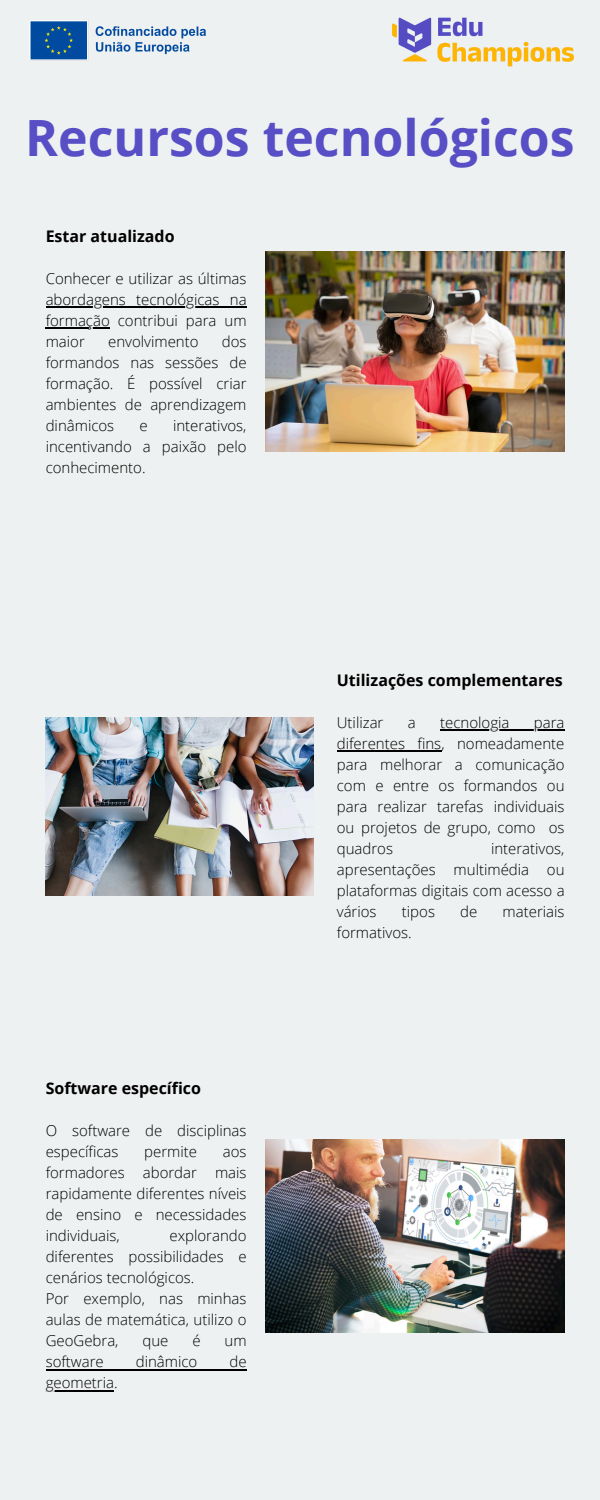
<style>
.page{position:relative;width:600px;height:1500px;background:#eef1f1}
.page>*{position:absolute;margin:0;border:0;box-sizing:border-box;transform-origin:0 0}
.t1{font:700 50px "Open Sans";color:#584ec5}
.t2{font:700 16px "Open Sans";color:#000}
.t3{font:300 15px/21px "Open Sans";color:#000;text-align:justify}
</style>
<div class="page">
<img style="left:392px;top:17px;width:182px;height:50px">
<img style="left:266px;top:252px;width:299px;height:199px">
<img style="left:46px;top:717px;width:267px;height:179px">
<img style="left:266px;top:1139px;width:299px;height:194px">
<hr style="left:46px;top:306px;width:201px;height:2px;background:#000">
<hr style="left:46px;top:327px;width:64px;height:2px;background:#000">
<hr style="left:440px;top:730px;width:125px;height:1px;background:#000">
<hr style="left:337px;top:751px;width:104px;height:1px;background:#000">
<hr style="left:46px;top:1369px;width:201px;height:1px;background:#000">
<hr style="left:46px;top:1390px;width:68px;height:1px;background:#000">
<img style="left:30px;top:20px;width:176px;height:41px">
<h1 class="t1" style="left:25px;top:102px;width:551px">Recursos tecnológicos</h1>
<p class="t2" style="left:46px;top:224px;width:130px">Estar atualizado</p>
<p class="t3" style="left:46px;top:267px;width:202px">Conhecer e utilizar as últimas</p>
<p class="t3" style="left:46px;top:288px;width:202px">abordagens tecnológicas na</p>
<h2 class="t3" style="left:46px;top:309px;width:202px">formação contribui para um maior</h2>
<h2 class="t3" style="left:46px;top:330px;width:202px;text-indent:176px">dos formandos nas sessões de formação. É possível criar ambientes de aprendizagem dinâmicos</h2>
<h2 class="t3" style="left:108px;top:330px;width:92px">envolvimento</h2>
<h2 class="t3" style="left:46px;top:414px;width:202px;text-indent:127px">interativos, incentivando a paixão pelo conhecimento.</h2>
<h2 class="t3" style="left:140px;top:414px;width:10px">e</h2>
<p class="t2" style="left:46px;top:1077px;width:157px">Software específico</p>
<p class="t3" style="left:46px;top:1120px;width:202px">O software de disciplinas específicas</p>
<p class="t3" style="left:144px;top:1141px;width:54px">permite</p>
<p class="t3" style="left:46px;top:1141px;width:202px;text-indent:177px">aos formadores abordar mais rapidamente diferentes níveis de ensino e necessidades individuais,</p>
<p class="t3" style="left:46px;top:1225px;width:202px;text-align:left;text-indent:124px">explorando diferentes possibilidades e cenários tecnológicos.<br>Por exemplo, nas minhas aulas de matemática, utilizo o<br>GeoGebra,</p>
<p class="t3" style="left:142px;top:1330px;width:27px">que</p>
<p class="t3" style="left:192px;top:1330px;width:10px">é</p>
<p class="t3" style="left:225px;top:1330px;width:24px">um</p>
<p class="t3" style="left:46px;top:1351px;width:60px">software</p>
<p class="t3" style="left:136px;top:1351px;width:63px">dinâmico</p>
<p class="t3" style="left:229px;top:1351px;width:19px">de</p>
<p class="t3" style="left:46px;top:1372px;width:74px">geometria.</p>
<p class="t2" style="left:337px;top:669px;width:228px">Utilizações complementares</p>
<h2 class="t3" style="left:337px;top:712px;width:48px">Utilizar</h2>
<h2 class="t3" style="left:408px;top:712px;width:9px">a</h2>
<p class="t3" style="left:440px;top:712px;width:71px">tecnologia</p>
<p class="t3" style="left:337px;top:712px;width:229px;text-indent:197px">para diferentes fins, nomeadamente para melhorar a comunicação com e entre os formandos ou para realizar tarefas individuais ou projetos de grupo, como os quadros</p>
<p class="t3" style="left:337px;top:838px;width:229px;text-indent:154px">interativos, apresentações multimédia ou plataformas digitais com acesso a vários</p>
<p class="t3" style="left:402px;top:901px;width:35px">tipos</p>
<p class="t3" style="left:460px;top:901px;width:19px">de</p>
<p class="t3" style="left:503px;top:901px;width:63px">materiais</p>
<p class="t3" style="left:337px;top:922px;width:76px">formativos.</p>
</div>
